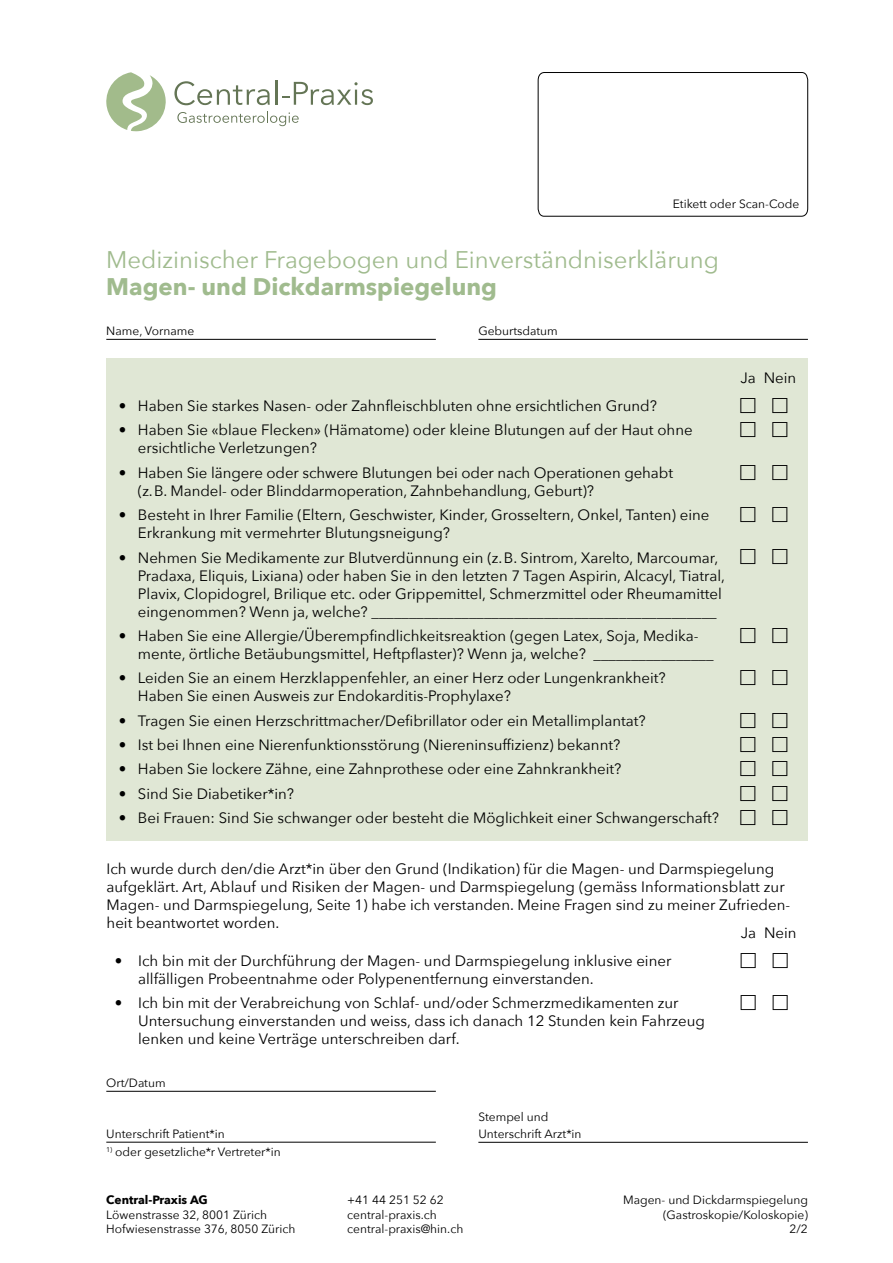
<style>
.page{position:relative;width:893px;height:1263px;background:#fff}
.page>*{position:absolute;margin:0;border:0;box-sizing:border-box;transform-origin:0 0}
.t1{font:24px "Avenir Next";color:#a0bb8e}
.t2{font:700 24px "Avenir Next";color:#a0bb8e}
.t3{font:15px/18px "Avenir Next";color:#000}
.t4{font:12px/14.4px "Avenir Next";color:#000}
.t5{font:700 12px "Avenir Next";color:#000}
</style>
<div class="page">
<svg style="left:538px;top:72px;width:270px;height:145px"></svg>
<div style="left:106px;top:358px;width:702px;height:483px;background:#e0e7d5"></div>
<hr style="left:106px;top:339px;width:330px;height:1px;background:#000">
<hr style="left:478px;top:339px;width:330px;height:1px;background:#000">
<svg style="left:174px;top:81px;width:96px;height:24px"></svg>
<hr style="left:275px;top:80px;width:2px;height:25px;background:#647555">
<svg style="left:282px;top:82px;width:91px;height:23px"></svg>
<svg style="left:106px;top:72px;width:60px;height:59px"></svg>
<svg style="left:177px;top:112px;width:122px;height:14px"></svg>
<hr style="left:106px;top:1091px;width:330px;height:1px;background:#000">
<hr style="left:106px;top:1142px;width:330px;height:1px;background:#000">
<hr style="left:478px;top:1142px;width:330px;height:1px;background:#000">
<p class="t4" style="left:673px;top:196px;width:128px">Etikett oder Scan-Code</p>
<h1 class="t1" style="left:106px;top:240px;width:614px">Medizinischer Fragebogen und Einverständniserklärung</h1>
<h1 class="t2" style="left:106px;top:266px;width:392px">Magen- und Dickdarmspiegelung</h1>
<p class="t4" style="left:106px;top:323px;width:90px">Name, Vorname</p>
<p class="t4" style="left:478px;top:323px;width:81px">Geburtsdatum</p>
<p class="t3" style="left:119px;top:396px;width:540px">• Haben Sie starkes Nasen- oder Zahnfleischbluten ohne ersichtlichen Grund?</p>
<p class="t3" style="left:138px;top:421px;width:556px;text-indent:-19px">• Haben Sie «blaue Flecken» (Hämatome) oder kleine Blutungen auf der Haut ohne ersichtliche Verletzungen?</p>
<p class="t3" style="left:138px;top:463px;width:537px;text-indent:-19px">• Haben Sie längere oder schwere Blutungen bei oder nach Operationen gehabt (z.B. Mandel- oder Blinddarmoperation, Zahnbehandlung, Geburt)?</p>
<p class="t3" style="left:138px;top:505px;width:573px;text-indent:-19px">• Besteht in Ihrer Familie (Eltern, Geschwister, Kinder, Grosseltern, Onkel, Tanten) eine<br>Erkrankung mit vermehrter Blutungsneigung?</p>
<p class="t3" style="left:138px;top:548px;width:589px;text-indent:-19px">• Nehmen Sie Medikamente zur Blutverdünnung ein (z.B. Sintrom, Xarelto, Marcoumar, Pradaxa, Eliquis, Lixiana) oder haben Sie in den letzten 7 Tagen Aspirin, Alcacyl, Tiatral, Plavix, Clopidogrel, Brilique etc. oder Grippemittel, Schmerzmittel oder Rheumamittel eingenommen? Wenn ja, welche? ______________________________________________</p>
<p class="t3" style="left:138px;top:626px;width:577px;text-indent:-19px">• Haben Sie eine Allergie/Überempfindlichkeitsreaktion (gegen Latex, Soja, Medika&shy;mente, örtliche Betäubungsmittel, Heftpflaster)? Wenn ja, welche? ________________</p>
<p class="t3" style="left:138px;top:668px;width:529px;text-indent:-19px">• Leiden Sie an einem Herzklappenfehler, an einer Herz oder Lungenkrankheit?<br>Haben Sie einen Ausweis zur Endokarditis-Prophylaxe?</p>
<p class="t3" style="left:119px;top:711px;width:528px">• Tragen Sie einen Herzschrittmacher/Defibrillator oder ein Metallimplantat?</p>
<p class="t3" style="left:119px;top:735px;width:503px">• Ist bei Ihnen eine Nierenfunktionsstörung (Niereninsuffizienz) bekannt?</p>
<p class="t3" style="left:119px;top:759px;width:504px">• Haben Sie lockere Zähne, eine Zahnprothese oder eine Zahnkrankheit?</p>
<p class="t3" style="left:119px;top:784px;width:177px">• Sind Sie Diabetiker*in?</p>
<p class="t3" style="left:119px;top:808px;width:602px">• Bei Frauen: Sind Sie schwanger oder besteht die Möglichkeit einer Schwangerschaft?</p>
<p class="t3" style="left:740px;top:368px;width:57px">Ja Nein</p>
<p class="t3" style="left:107px;top:859px;width:685px">Ich wurde durch den/die Arzt*in über den Grund (Indikation) für die Magen- und Darmspiegelung aufgeklärt. Art, Ablauf und Risiken der Magen- und Darmspiegelung (gemäss Informationsblatt zur Magen- und Darmspiegelung, Seite 1) habe ich verstanden. Meine Fragen sind zu meiner Zufrieden&shy;heit beantwortet worden.</p>
<p class="t3" style="left:741px;top:923px;width:57px">Ja Nein</p>
<p class="t3" style="left:138px;top:951px;width:535px;text-indent:-23px">• Ich bin mit der Durchführung der Magen- und Darmspiegelung inklusive einer allfälligen Probeentnahme oder Polypenentfernung einverstanden.</p>
<p class="t3" style="left:138px;top:993px;width:568px;text-indent:-23px">• Ich bin mit der Verabreichung von Schlaf- und/oder Schmerzmedikamenten zur<br>Untersuchung einverstanden und weiss, dass ich danach 12 Stunden kein Fahrzeug lenken und keine Verträge unterschreiben darf.</p>
<p class="t4" style="left:106px;top:1075px;width:61px">Ort/Datum</p>
<p class="t4" style="left:106px;top:1126px;width:120px">Unterschrift Patient*in</p>
<p class="t4" style="left:106px;top:1144px;width:176px"><sup>1)</sup> oder gesetzliche*r Vertreter*in</p>
<p class="t5" style="left:106px;top:1190px;width:103px">Central-Praxis AG</p>
<p class="t4" style="left:106px;top:1207px;width:191px">Löwenstrasse 32, 8001 Zürich<br>Hofwiesenstrasse 376, 8050 Zürich</p>
<p class="t4" style="left:478px;top:1108px;width:105px;line-height:16.5px">Stempel und<br>Unterschrift Arzt*in</p>
<p class="t4" style="left:347px;top:1192px;width:118px">+41 44 251 52 62 central-praxis.ch central-praxis@hin.ch</p>
<p class="t4" style="left:623px;top:1192px;width:186px;text-align:right">Magen- und Dickdarmspiegelung (Gastroskopie/Koloskopie)<br>2/2</p>
</div>
